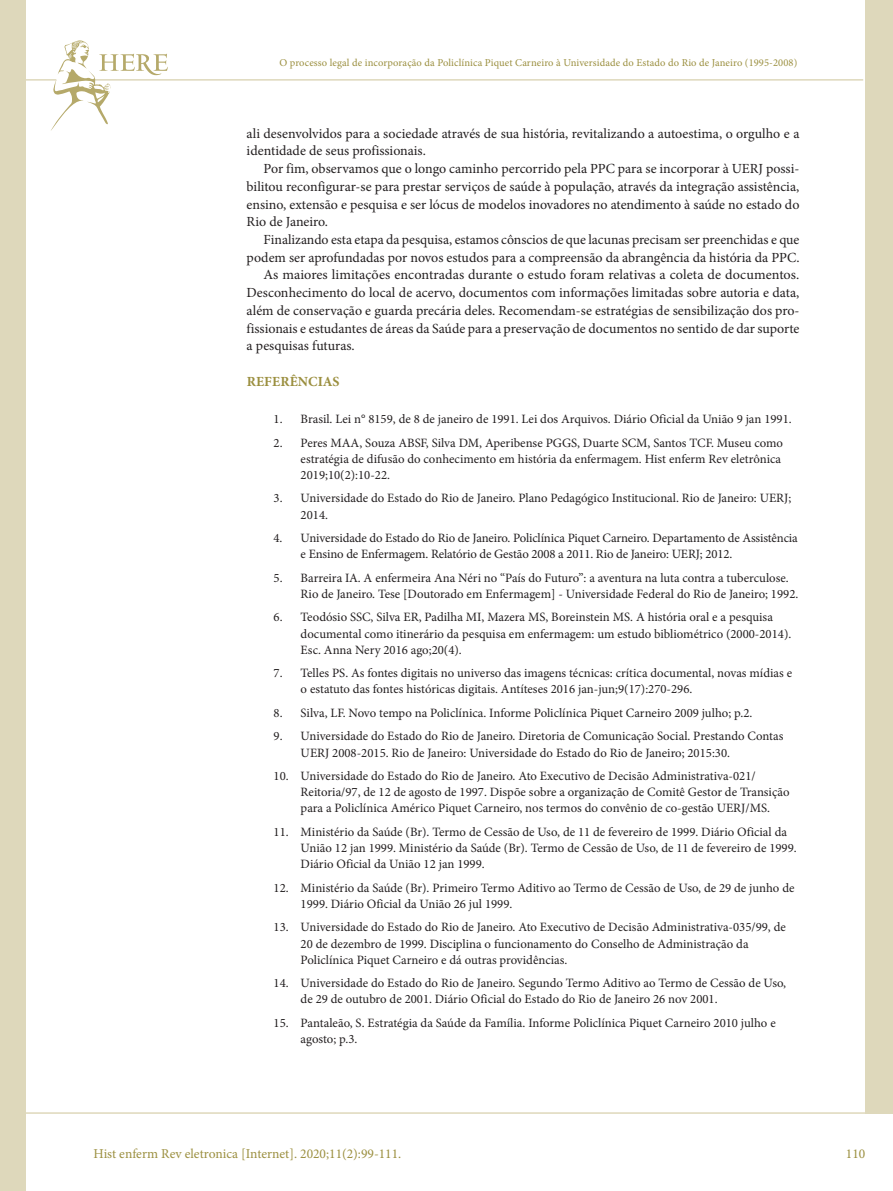
<style>
.page{position:relative;width:893px;height:1191px;background:#fff}
.page>*{position:absolute;margin:0;border:0;box-sizing:border-box;transform-origin:0 0}
.t1{font:13.95px/17.7px "Minion Pro";color:#231f20}
.t2{font:700 13.95px "Minion Pro";letter-spacing:.01em;color:#9b8f3f}
.t3{font:13.5px "Minion Pro";color:#9b8f3f}
.t4{font:12.75px/16.2px "Minion Pro";color:#231f20}
.t5{font:10.5px "Minion Pro";letter-spacing:.01em;color:#9b8f3f}
</style>
<div class="page">
<hr style="left:0;top:1112px;width:893px;height:1px;background:#ded8bb">
<hr style="left:0;top:79px;width:863px;height:2px;background:#ded8bb">
<div style="left:865px;top:0;width:28px;height:1113px;background:#ded8bb"></div>
<div style="left:0;top:0;width:26px;height:1191px;background:#ded8bb"></div>
<svg style="left:50px;top:40px;width:118px;height:91px"></svg>
<p class="t5" style="left:279px;top:56px;width:519px">O processo legal de incorporação da Policlínica Piquet Carneiro à Universidade do Estado do Rio de Janeiro (1995-2008)</p>
<p class="t1" style="left:247px;top:124px;width:554px">ali desenvolvidos para a sociedade através de sua história, revitalizando a autoestima, o orgulho e a identidade de seus profissionais.</p>
<p class="t1" style="left:247px;top:160px;width:554px;text-align:justify;text-indent:17px">Por fim, observamos que o longo caminho percorrido pela PPC para se incorporar à UERJ possi&shy;bilitou reconfigurar-se para prestar serviços de saúde à população, através da integração assistência, ensino, extensão e pesquisa e ser lócus de modelos inovadores no atendimento à saúde no estado do Rio de Janeiro.</p>
<p class="t1" style="left:264px;top:231px;width:537px">Finalizando esta etapa da pesquisa, estamos cônscios de que lacunas precisam ser preenchidas e que</p>
<p class="t1" style="left:247px;top:248px;width:554px">podem ser aprofundadas por novos estudos para a compreensão da abrangência da história da PPC.</p>
<p class="t1" style="left:264px;top:266px;width:537px">As maiores limitações encontradas durante o estudo foram relativas a coleta de documentos.</p>
<p class="t1" style="left:247px;top:284px;width:554px">Desconhecimento do local de acervo, documentos com informações limitadas sobre autoria e data,</p>
<p class="t1" style="left:247px;top:301px;width:554px">além de conservação e guarda precária deles. Recomendam-se estratégias de sensibilização dos pro-</p>
<p class="t1" style="left:247px;top:319px;width:554px">fissionais e estudantes de áreas da Saúde para a preservação de documentos no sentido de dar suporte</p>
<p class="t1" style="left:247px;top:337px;width:110px">a pesquisas futuras.</p>
<p class="t2" style="left:247px;top:372px;width:94px">REFERÊNCIAS</p>
<p class="t4" style="left:274px;top:411px;width:520px">1. Brasil. Lei n° 8159, de 8 de janeiro de 1991. Lei dos Arquivos. Diário Oficial da União 9 jan 1991.</p>
<p class="t4" style="left:301px;top:434px;width:484px;text-indent:-27px">2. Peres MAA, Souza ABSF, Silva DM, Aperibense PGGS, Duarte SCM, Santos TCF. Museu como estratégia de difusão do conhecimento em história da enfermagem. Hist enferm Rev eletrônica<br>2019;10(2):10-22.</p>
<p class="t4" style="left:301px;top:490px;width:492px;text-indent:-27px">3. Universidade do Estado do Rio de Janeiro. Plano Pedagógico Institucional. Rio de Janeiro: UERJ;<br>2014.</p>
<p class="t4" style="left:301px;top:530px;width:499px;text-indent:-27px">4. Universidade do Estado do Rio de Janeiro. Policlínica Piquet Carneiro. Departamento de Assistência e Ensino de Enfermagem. Relatório de Gestão 2008 a 2011. Rio de Janeiro: UERJ; 2012.</p>
<p class="t4" style="left:301px;top:569px;width:499px;text-indent:-27px">5. Barreira IA. A enfermeira Ana Néri no “País do Futuro”: a aventura na luta contra a tuberculose.<br>Rio de Janeiro. Tese [Doutorado em Enfermagem] - Universidade Federal do Rio de Janeiro; 1992.</p>
<p class="t4" style="left:301px;top:609px;width:492px;text-indent:-27px">6. Teodósio SSC, Silva ER, Padilha MI, Mazera MS, Boreinstein MS. A história oral e a pesquisa documental como itinerário da pesquisa em enfermagem: um estudo bibliométrico (2000-2014).<br>Esc. Anna Nery 2016 ago;20(4).</p>
<p class="t4" style="left:301px;top:665px;width:493px;text-indent:-27px">7. Telles PS. As fontes digitais no universo das imagens técnicas: crítica documental, novas mídias e o estatuto das fontes históricas digitais. Antíteses 2016 jan-jun;9(17):270-296.</p>
<p class="t4" style="left:274px;top:705px;width:480px">8. Silva, LF. Novo tempo na Policlínica. Informe Policlínica Piquet Carneiro 2009 julho; p.2.</p>
<p class="t4" style="left:301px;top:728px;width:484px;text-indent:-27px">9. Universidade do Estado do Rio de Janeiro. Diretoria de Comunicação Social. Prestando Contas<br>UERJ 2008-2015. Rio de Janeiro: Universidade do Estado do Rio de Janeiro; 2015:30.</p>
<p class="t4" style="left:301px;top:768px;width:490px;text-indent:-27px">10. Universidade do Estado do Rio de Janeiro. Ato Executivo de Decisão Administrativa-021/<br>Reitoria/97, de 12 de agosto de 1997. Dispõe sobre a organização de Comitê Gestor de Transição para a Policlínica Américo Piquet Carneiro, nos termos do convênio de co-gestão UERJ/MS.</p>
<p class="t4" style="left:301px;top:823px;width:498px;text-indent:-27px">11. Ministério da Saúde (Br). Termo de Cessão de Uso, de 11 de fevereiro de 1999. Diário Oficial da<br>União 12 jan 1999. Ministério da Saúde (Br). Termo de Cessão de Uso, de 11 de fevereiro de 1999.<br>Diário Oficial da União 12 jan 1999.</p>
<p class="t4" style="left:301px;top:879px;width:495px;text-indent:-27px">12. Ministério da Saúde (Br). Primeiro Termo Aditivo ao Termo de Cessão de Uso, de 29 de junho de<br>1999. Diário Oficial da União 26 jul 1999.</p>
<p class="t4" style="left:301px;top:919px;width:487px;text-indent:-27px">13. Universidade do Estado do Rio de Janeiro. Ato Executivo de Decisão Administrativa-035/99, de<br>20 de dezembro de 1999. Disciplina o funcionamento do Conselho de Administração da<br>Policlínica Piquet Carneiro e dá outras providências.</p>
<p class="t4" style="left:301px;top:975px;width:487px;text-indent:-27px">14. Universidade do Estado do Rio de Janeiro. Segundo Termo Aditivo ao Termo de Cessão de Uso, de 29 de outubro de 2001. Diário Oficial do Estado do Rio de Janeiro 26 nov 2001.</p>
<p class="t4" style="left:301px;top:1014px;width:477px;text-indent:-27px">15. Pantaleão, S. Estratégia da Saúde da Família. Informe Policlínica Piquet Carneiro 2010 julho e agosto; p.3.</p>
<p class="t3" style="left:94px;top:1144px;width:309px">Hist enferm Rev eletronica [Internet]. 2020;11(2):99-111.</p>
<p class="t3" style="left:846px;top:1144px;width:21px">110</p>
</div>
